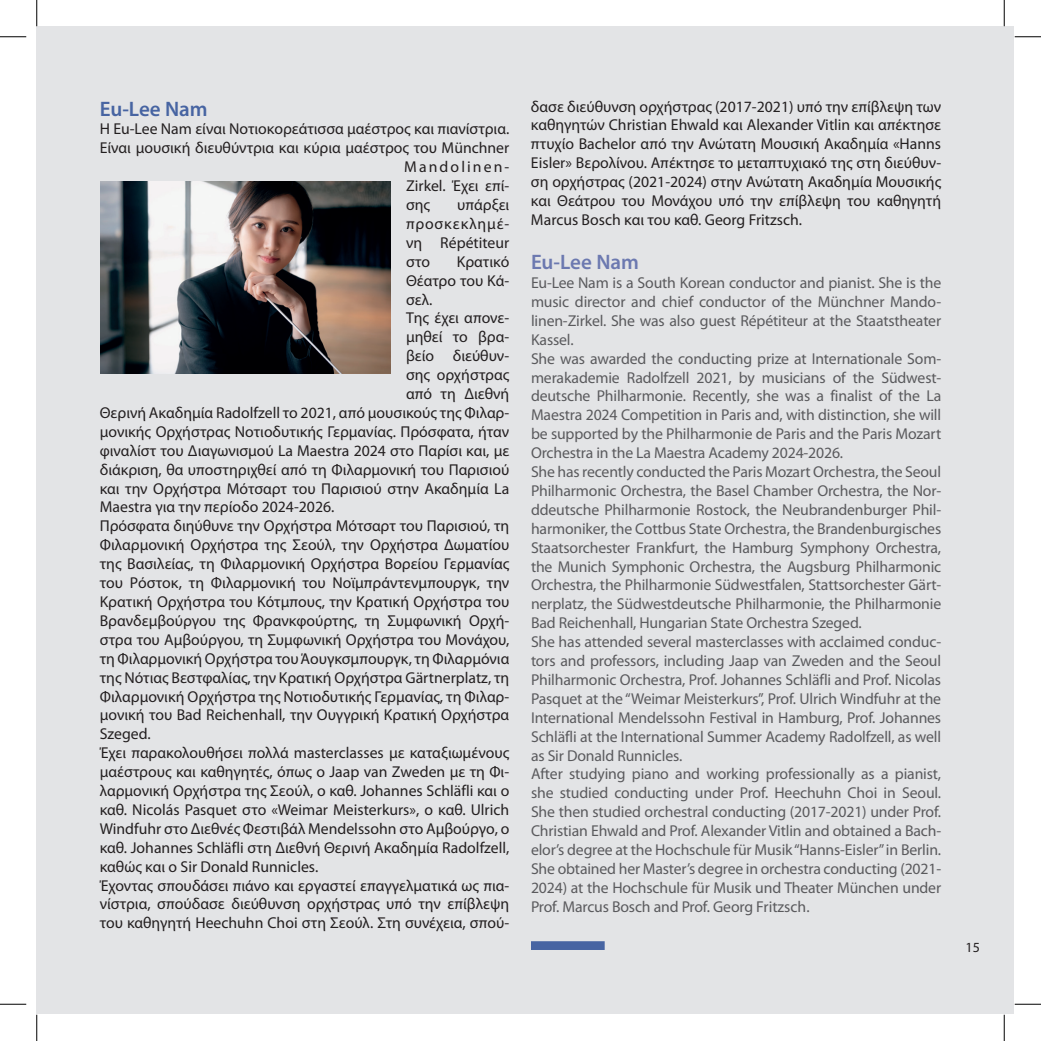
<style>
.page{position:relative;width:1041px;height:1041px;background:#fff}
.page>*{position:absolute;margin:0;border:0;box-sizing:border-box;transform-origin:0 0}
.t1{font:600 21px "Myriad Pro";color:#4764a2}
.t2{font:600 21px "Myriad Pro";color:#6c79b0}
.t3{font:15.75px/18.9px "Myriad Pro";color:#231f20;text-align:justify}
.t4{font:15.75px/18.9px "Myriad Pro";letter-spacing:-.01em;color:#5a5a5d}
.t5{font:15.75px "Myriad Pro";letter-spacing:.13em;color:#231f20}
.t6{font:14px "Myriad Pro";color:#231f20}
</style>
<div class="page">
<div style="left:37px;top:27px;width:977px;height:987px;background:#e3e4e6"></div>
<img style="left:101px;top:181px;width:289px;height:192px">
<div style="left:531px;top:941px;width:74px;height:9px;background:#4764a2"></div>
<svg style="left:0;top:36px;width:26px;height:1px"></svg>
<svg style="left:1015px;top:36px;width:26px;height:1px"></svg>
<svg style="left:0;top:1004px;width:26px;height:1px"></svg>
<svg style="left:1015px;top:1004px;width:26px;height:1px"></svg>
<svg style="left:36px;top:0;width:1px;height:26px"></svg>
<svg style="left:36px;top:1015px;width:1px;height:26px"></svg>
<svg style="left:1004px;top:0;width:1px;height:26px"></svg>
<svg style="left:1004px;top:1015px;width:1px;height:26px"></svg>
<h1 class="t1" style="left:100px;top:95px;width:110px">Eu-Lee Nam</h1>
<p class="t3" style="left:100px;top:119px;width:411px">Η Eu-Lee Nam είναι Νοτιοκορεάτισσα μαέστρος και πιανίστρια.</p>
<p class="t3" style="left:100px;top:138px;width:411px">Είναι μουσική διευθύντρια και κύρια μαέστρος του Münchner</p>
<p class="t5" style="left:404px;top:157px;width:107px">Mandolinen-</p>
<p class="t3" style="left:406px;top:176px;width:105px">Zirkel. Έχει επί-</p>
<p class="t3" style="left:406px;top:195px;width:26px">σης</p>
<p class="t3" style="left:406px;top:195px;width:105px;text-indent:51px">υπάρξει προσκεκλημέ&shy;νη Répétiteur στο</p>
<p class="t3" style="left:457px;top:252px;width:54px">Κρατικό</p>
<p class="t3" style="left:406px;top:271px;width:105px">Θέατρο του Κά-</p>
<p class="t3" style="left:406px;top:290px;width:28px">σελ.</p>
<p class="t3" style="left:406px;top:308px;width:105px">Της έχει απονε-</p>
<p class="t3" style="left:406px;top:327px;width:105px">μηθεί το βρα-</p>
<p class="t3" style="left:406px;top:346px;width:105px">βείο διεύθυν-</p>
<p class="t3" style="left:406px;top:365px;width:105px">σης ορχήστρας</p>
<p class="t3" style="left:406px;top:384px;width:105px">από τη Διεθνή</p>
<p class="t3" style="left:100px;top:403px;width:411px">Θερινή Ακαδημία Radolfzell το 2021, από μουσικούς της Φιλαρ-</p>
<p class="t3" style="left:100px;top:422px;width:411px">μονικής Ορχήστρας Νοτιοδυτικής Γερμανίας. Πρόσφατα, ήταν</p>
<p class="t3" style="left:100px;top:441px;width:411px">φιναλίστ του Διαγωνισμού La Maestra 2024 στο Παρίσι και, με</p>
<p class="t3" style="left:100px;top:460px;width:411px">διάκριση, θα υποστηριχθεί από τη Φιλαρμονική του Παρισιού</p>
<p class="t3" style="left:100px;top:479px;width:411px">και την Ορχήστρα Μότσαρτ του Παρισιού στην Ακαδημία La</p>
<p class="t3" style="left:100px;top:497px;width:236px">Maestra για την περίοδο 2024-2026.</p>
<p class="t3" style="left:100px;top:516px;width:411px">Πρόσφατα διηύθυνε την Ορχήστρα Μότσαρτ του Παρισιού, τη</p>
<p class="t3" style="left:100px;top:535px;width:411px">Φιλαρμονική Ορχήστρα της Σεούλ, την Ορχήστρα Δωματίου</p>
<p class="t3" style="left:100px;top:554px;width:411px">της Βασιλείας, τη Φιλαρμονική Ορχήστρα Βορείου Γερμανίας</p>
<p class="t3" style="left:100px;top:573px;width:411px">του Ρόστοκ, τη Φιλαρμονική του Νοϊμπράντενμπουργκ, την</p>
<p class="t3" style="left:100px;top:592px;width:411px">Κρατική Ορχήστρα του Κότμπους, την Κρατική Ορχήστρα του</p>
<p class="t3" style="left:100px;top:611px;width:411px">Βρανδεμβούργου της Φρανκφούρτης, τη Συμφωνική Ορχή-</p>
<p class="t3" style="left:100px;top:630px;width:411px">στρα του Αμβούργου, τη Συμφωνική Ορχήστρα του Μονάχου,</p>
<p class="t3" style="left:100px;top:649px;width:411px">τη Φιλαρμονική Ορχήστρα του Άουγκσμπουργκ, τη Φιλαρμόνια</p>
<p class="t3" style="left:100px;top:668px;width:411px">της Νότιας Βεστφαλίας, την Κρατική Ορχήστρα Gärtnerplatz, τη</p>
<p class="t3" style="left:100px;top:686px;width:411px">Φιλαρμονική Ορχήστρα της Νοτιοδυτικής Γερμανίας, τη Φιλαρ-</p>
<p class="t3" style="left:100px;top:705px;width:411px">μονική του Bad Reichenhall, την Ουγγρική Κρατική Ορχήστρα</p>
<p class="t3" style="left:100px;top:724px;width:52px">Szeged.</p>
<p class="t3" style="left:100px;top:743px;width:411px">Έχει παρακολουθήσει πολλά masterclasses με καταξιωμένους</p>
<p class="t3" style="left:100px;top:762px;width:411px">μαέστρους και καθηγητές, όπως ο Jaap van Zweden με τη Φι-</p>
<p class="t3" style="left:100px;top:781px;width:411px">λαρμονική Ορχήστρα της Σεούλ, ο καθ. Johannes Schläfli και ο</p>
<p class="t3" style="left:100px;top:800px;width:411px">καθ. Nicolás Pasquet στο «Weimar Meisterkurs», ο καθ. Ulrich</p>
<p class="t3" style="left:100px;top:819px;width:411px">Windfuhr στο Διεθνές Φεστιβάλ Mendelssohn στο Αμβούργο, ο</p>
<p class="t3" style="left:100px;top:838px;width:411px">καθ. Johannes Schläfli στη Διεθνή Θερινή Ακαδημία Radolfzell,</p>
<p class="t3" style="left:100px;top:857px;width:220px">καθώς και ο Sir Donald Runnicles.</p>
<p class="t3" style="left:100px;top:875px;width:411px">Έχοντας σπουδάσει πιάνο και εργαστεί επαγγελματικά ως πια-</p>
<p class="t3" style="left:100px;top:894px;width:411px">νίστρια, σπούδασε διεύθυνση ορχήστρας υπό την επίβλεψη</p>
<p class="t3" style="left:100px;top:913px;width:411px">του καθηγητή Heechuhn Choi στη Σεούλ. Στη συνέχεια, σπού-</p>
<p class="t3" style="left:531px;top:97px;width:412px">δασε διεύθυνση ορχήστρας (2017-2021) υπό την επίβλεψη των καθηγητών Christian Ehwald και Alexander Vitlin και απέκτησε πτυχίο Bachelor από την Ανώτατη Μουσική Ακαδημία «Hanns Eisler» Βερολίνου. Απέκτησε το μεταπτυχιακό της στη διεύθυν&shy;ση ορχήστρας (2021-2024) στην Ανώτατη Ακαδημία Μουσικής και Θεάτρου του Μονάχου υπό την επίβλεψη του καθηγητή Marcus Bosch και του καθ. Georg Fritzsch.</p>
<h1 class="t2" style="left:531px;top:249px;width:110px">Eu-Lee Nam</h1>
<p class="t4" style="left:531px;top:273px;width:412px">Eu-Lee Nam is a South Korean conductor and pianist. She is the music director and chief conductor of the Münchner Mando&shy;linen-Zirkel. She was also guest Répétiteur at the Staatstheater Kassel.<br>She was awarded the conducting prize at Internationale Som&shy;merakademie Radolfzell 2021, by musicians of the Südwest&shy;deutsche Philharmonie. Recently, she was a finalist of the La Maestra 2024 Competition in Paris and, with distinction, she will be supported by the Philharmonie de Paris and the Paris Mozart Orchestra in the La Maestra Academy 2024-2026.<br>She has recently conducted the Paris Mozart Orchestra, the Seoul Philharmonic Orchestra, the Basel Chamber Orchestra, the Nor&shy;ddeutsche Philharmonie Rostock, the Neubrandenburger Phil&shy;harmoniker, the Cottbus State Orchestra, the Brandenburgisches Staatsorchester Frankfurt, the Hamburg Symphony Orchestra, the Munich Symphonic Orchestra, the Augsburg Philharmonic Orchestra, the Philharmonie Südwestfalen, Stattsorchester Gärt&shy;nerplatz, the Südwestdeutsche Philharmonie, the Philharmonie Bad Reichenhall, Hungarian State Orchestra Szeged.<br>She has attended several masterclasses with acclaimed conduc&shy;tors and professors, including Jaap van Zweden and the Seoul Philharmonic Orchestra, Prof. Johannes Schläfli and Prof. Nicolas Pasquet at the “Weimar Meisterkurs”, Prof. Ulrich Windfuhr at the International Mendelssohn Festival in Hamburg, Prof. Johannes Schläfli at the International Summer Academy Radolfzell, as well as Sir Donald Runnicles.<br>After studying piano and working professionally as a pianist, she studied conducting under Prof. Heechuhn Choi in Seoul.<br>She then studied orchestral conducting (2017-2021) under Prof.<br>Christian Ehwald and Prof. Alexander Vitlin and obtained a Bach&shy;elor’s degree at the Hochschule für Musik “Hanns-Eisler” in Berlin.<br>She obtained her Master’s degree in orchestra conducting (2021- 2024) at the Hochschule für Musik und Theater München under Prof. Marcus Bosch and Prof. Georg Fritzsch.</p>
<p class="t6" style="left:965px;top:938px;width:16px">15</p>
</div>
